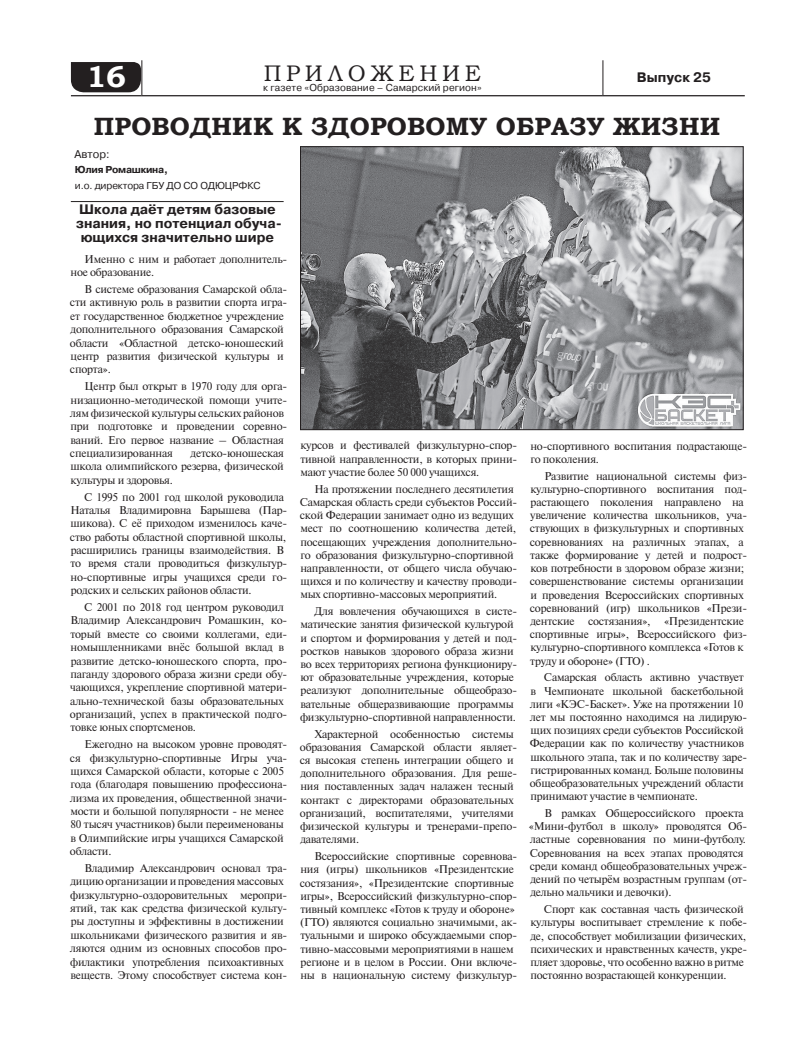
<style>
.page{position:relative;width:798px;height:1053px;background:#fff}
.page>*{position:absolute;margin:0;border:0;box-sizing:border-box;transform-origin:0 0}
.t1{font:700 30px "Bookman Old Style";color:#fff}
.t2{font:700 25px "Bookman Old Style";letter-spacing:.01em;color:#231f20}
.t3{font:22.5px "Bookman Old Style";letter-spacing:.21em;color:#231f20}
.t4{font:700 13.75px/14px "Pragmatica C";color:#231f20;text-align:center}
.t5{font:11.25px/13.2px "Newton C";letter-spacing:-.02em;color:#231f20}
.t6{font:11.25px "Pragmatica C";color:#231f20}
.t7{font:10px "Pragmatica C";letter-spacing:.01em;color:#231f20}
.t8{font:10px "Pragmatica C";letter-spacing:-.01em;color:#231f20}
.t9{font:700 10px "Pragmatica C";letter-spacing:-.025em;color:#231f20}
</style>
<div class="page">
<div style="left:71px;top:62px;width:70px;height:30px;background:#231f20"></div>
<hr style="left:71px;top:95px;width:71px;height:1px;background:#231f20">
<hr style="left:142px;top:95px;width:460px;height:1px;background:#231f20">
<hr style="left:602px;top:95px;width:142px;height:1px;background:#231f20">
<hr style="left:141px;top:60px;width:1px;height:35px;background:#231f20">
<hr style="left:602px;top:60px;width:1px;height:35px;background:#231f20">
<hr style="left:71px;top:201px;width:212px;height:1px;background:#231f20">
<img style="left:302px;top:148px;width:439px;height:280px">
<div style="left:300px;top:146px;width:443px;height:284px;border:1px solid #231f20"></div>
<h1 class="t1" style="left:86px;top:55px;width:41px">16</h1>
<h3 class="t3" style="left:263px;top:59px;width:219px">ПРИЛОЖЕНИЕ</h3>
<p class="t7" style="left:263px;top:82px;width:220px">к газете «Образование – Самарский регион»</p>
<p class="t4" style="left:636px;top:70px;width:76px">Выпуск 25</p>
<h2 class="t2" style="left:94px;top:108px;width:627px">ПРОВОДНИК К ЗДОРОВОМУ ОБРАЗУ ЖИЗНИ</h2>
<p class="t6" style="left:74px;top:147px;width:37px">Автор:</p>
<p class="t9" style="left:75px;top:164px;width:94px">Юлия Ромашкина,</p>
<p class="t8" style="left:75px;top:180px;width:187px">и.о. директора ГБУ ДО СО ОДЮЦРФКС</p>
<p class="t4" style="left:76px;top:203px;width:207px">Школа даёт детям базовые знания, но потенциал обуча&shy;ющихся значительно шире</p>
<p class="t5" style="left:70px;top:252px;width:218px;text-indent:14px">Именно с ним и работает дополнитель&shy;ное образование.</p>
<p class="t5" style="left:70px;top:282px;width:219px;text-indent:15px">В системе образования Самарской обла&shy;сти активную роль в развитии спорта игра&shy;ет государственное бюджетное учреждение дополнительного образования Самарской области «Областной детско-юношеский центр развития физической культуры и спорта».</p>
<p class="t5" style="left:70px;top:379px;width:219px;text-indent:15px">Центр был открыт в 1970 году для орга&shy;низационно-методической помощи учите&shy;лям физической культуры сельских районов при подготовке и проведении соревно&shy;ваний. Его первое название – Областная специализированная</p>
<p class="t5" style="left:70px;top:446px;width:215px;text-align:justify;text-indent:120px">детско-юношеская школа олимпийского резерва, физической культуры и здоровья.</p>
<p class="t5" style="left:70px;top:490px;width:219px;text-indent:14px">С 1995 по 2001 год школой руководила Наталья Владимировна Барышева (Пар&shy;шикова). С её приходом изменилось каче&shy;ство работы областной спортивной школы, расширились границы взаимодействия. В то время стали проводиться физкультур&shy;но-спортивные игры учащихся среди го&shy;родских и сельских районов области.</p>
<p class="t5" style="left:70px;top:600px;width:219px;text-indent:14px">С 2001 по 2018 год центром руководил Владимир Александрович Ромашкин, ко&shy;торый вместе со своими коллегами, еди&shy;номышленниками внёс большой вклад в развитие детско-юношеского спорта, про&shy;паганду здорового образа жизни среди обу&shy;чающихся, укрепление спортивной матери&shy;ально-технической базы образовательных организаций, успех в практической подго&shy;товке юных спортсменов.</p>
<p class="t5" style="left:70px;top:737px;width:219px;text-indent:15px">Ежегодно на высоком уровне проводят&shy;ся физкультурно-спортивные Игры уча&shy;щихся Самарской области, которые с 2005 года (благодаря повышению профессиона&shy;лизма их проведения, общественной значи&shy;мости и большой популярности - не менее 80 тысяч участников) были переименованы в Олимпийские игры учащихся Самарской области.</p>
<p class="t5" style="left:70px;top:861px;width:218px;text-indent:14px">Владимир Александрович основал тра&shy;дицию организации и проведения массовых физкультурно-оздоровительных меропри&shy;ятий, так как средства физической культу&shy;ры доступны и эффективны в достижении школьниками физического развития и яв&shy;ляются одним из основных способов про&shy;филактики употребления психоактивных веществ. Этому способствует система кон-</p>
<p class="t5" style="left:300px;top:439px;width:218px;text-align:justify">курсов и фестивалей физкультурно-спор&shy;тивной направленности, в которых прини&shy;мают участие более 50 000 учащихся.</p>
<p class="t5" style="left:300px;top:482px;width:219px;text-indent:15px">На протяжении последнего десятилетия Самарская область среди субъектов Россий&shy;ской Федерации занимает одно из ведущих мест по соотношению количества детей, посещающих учреждения дополнительно&shy;го образования физкультурно-спортивной направленности, от общего числа обучаю&shy;щихся и по количеству и качеству проводи&shy;мых спортивно-массовых мероприятий.</p>
<p class="t5" style="left:300px;top:604px;width:218px;text-indent:15px">Для вовлечения обучающихся в систе&shy;матические занятия физической культурой и спортом и формирования у детей и под&shy;ростков навыков здорового образа жизни во всех территориях региона функциониру&shy;ют образовательные учреждения, которые реализуют дополнительные общеобразо&shy;вательные общеразвивающие программы физкультурно-спортивной направленности.</p>
<p class="t5" style="left:300px;top:727px;width:219px;text-indent:14px">Характерной особенностью системы образования Самарской области являет&shy;ся высокая степень интеграции общего и дополнительного образования. Для реше&shy;ния поставленных задач налажен тесный контакт с директорами образовательных организаций, воспитателями, учителями физической культуры и тренерами-препо&shy;давателями.</p>
<p class="t5" style="left:300px;top:849px;width:219px;text-indent:15px">Всероссийские спортивные соревнова&shy;ния (игры) школьников «Президентские состязания», «Президентские спортивные игры», Всероссийский физкультурно-спор&shy;тивный комплекс «Готов к труду и обороне» (ГТО) являются социально значимыми, ак&shy;туальными и широко обсуждаемыми спор&shy;тивно-массовыми мероприятиями в нашем регионе и в целом в России. Они включе&shy;ны в национальную систему физкультур-</p>
<p class="t5" style="left:530px;top:439px;width:218px">но-спортивного воспитания подрастающе&shy;го поколения.</p>
<p class="t5" style="left:529px;top:469px;width:219px;text-indent:15px">Развитие национальной системы физ&shy;культурно-спортивного воспитания под&shy;растающего поколения направлено на увеличение количества школьников, уча&shy;ствующих в физкультурных и спортивных соревнованиях на различных этапах, а также формирование у детей и подрост&shy;ков потребности в здоровом образе жизни; совершенствование системы организации и проведения Всероссийских спортивных соревнований (игр) школьников «Прези&shy;дентские состязания», «Президентские спортивные игры», Всероссийского физ&shy;культурно-спортивного комплекса «Готов к труду и обороне» (ГТО) .</p>
<p class="t5" style="left:529px;top:671px;width:219px;text-indent:14px">Самарская область активно участвует в Чемпионате школьной баскетбольной лиги «КЭС-Баскет». Уже на протяжении 10 лет мы постоянно находимся на лидирую&shy;щих позициях среди субъектов Российской Федерации как по количеству участников школьного этапа, так и по количеству заре&shy;гистрированных команд. Больше половины общеобразовательных учреждений области принимают участие в чемпионате.</p>
<p class="t5" style="left:528px;top:806px;width:220px;text-indent:16px">В рамках Общероссийского проекта «Мини-футбол в школу» проводятся Об&shy;ластные соревнования по мини-футболу.<br>Соревнования на всех этапах проводятся среди команд общеобразовательных учреж&shy;дений по четырём возрастным группам (от&shy;дельно мальчики и девочки).</p>
<p class="t5" style="left:530px;top:902px;width:218px;text-indent:14px">Спорт как составная часть физической культуры воспитывает стремление к побе&shy;де, способствует мобилизации физических, психических и нравственных качеств, укре&shy;пляет здоровье, что особенно важно в ритме постоянно возрастающей конкуренции.</p>
</div>
